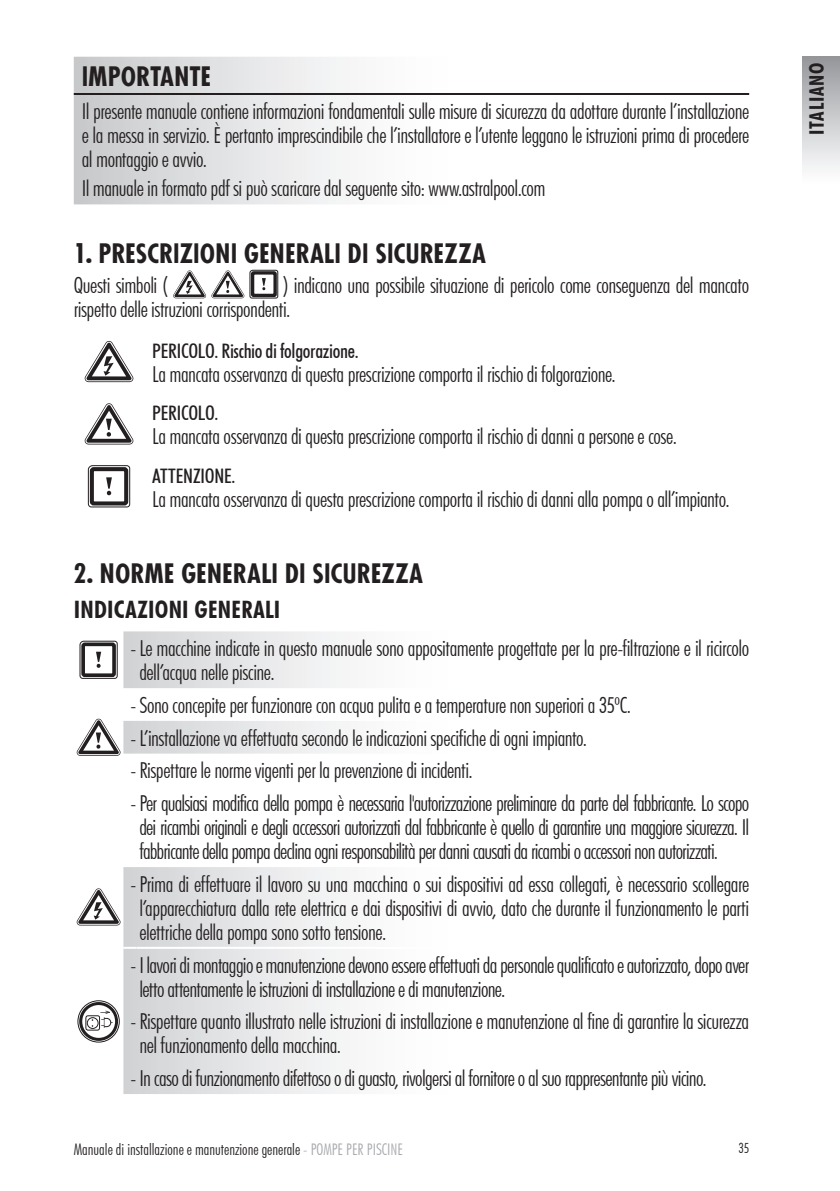
<style>
.page{position:relative;width:840px;height:1191px;background:#fff}
.page>*{position:absolute;margin:0;border:0;box-sizing:border-box;transform-origin:0 0}
.t1{font:700 condensed 26px "Futura";letter-spacing:.01em;color:#231f20}
.t2{font:700 condensed 24px "Futura BT";letter-spacing:.01em;color:#231f20}
.t3{font:300 condensed 22px/24px "Futura BT";letter-spacing:-.02em;color:#231f20}
.t4{font:500 condensed 20px "Futura BT";letter-spacing:-.015em;color:#231f20}
.t5{font:700 condensed 20px "Futura BT";letter-spacing:.035em;color:#231f20}
.t6{font:300 condensed 16px "Futura BT";color:#231f20}
.t7{font:300 condensed 14px "Futura BT";color:#231f20}
.s1{color:#a8a9ad}
</style>
<div class="page">
<div style="left:801px;top:57px;width:38px;height:128px;background:linear-gradient(to bottom,#97989d,#fff)"></div>
<svg style="left:74px;top:57px;width:276px;height:147px"></svg>
<hr style="left:74px;top:93px;width:674px;height:2px;background:#231f20">
<svg style="left:173px;top:270px;width:105px;height:29px"></svg>
<svg style="left:85px;top:341px;width:48px;height:41px"></svg>
<svg style="left:85px;top:403px;width:48px;height:41px"></svg>
<svg style="left:88px;top:465px;width:42px;height:42px"></svg>
<div style="left:90px;top:467px;width:38px;height:38px;border:4px solid #231f20;border-radius:2px"></div>
<svg style="left:123px;top:631px;width:219px;height:463px"></svg>
<svg style="left:123px;top:946px;width:13px;height:2px"></svg>
<hr style="left:136px;top:946px;width:612px;height:2px;background:#fff">
<svg style="left:79px;top:640px;width:39px;height:39px"></svg>
<div style="left:81px;top:642px;width:35px;height:35px;border:4px solid #231f20;border-radius:2px"></div>
<svg style="left:77px;top:718px;width:43px;height:38px"></svg>
<svg style="left:77px;top:888px;width:43px;height:37px"></svg>
<svg style="left:79px;top:1002px;width:39px;height:39px"></svg>
<div style="left:82px;top:1005px;width:33px;height:32px;background:#fff;border-radius:50%"></div>
<div style="left:78px;top:1000px;width:41px;height:42px;border:1px solid #231f20;border-radius:50%"></div>
<svg style="left:85px;top:1010px;width:28px;height:21px"></svg>
<p class="t1" style="left:82px;top:59px;width:131px">IMPORTANTE</p>
<p class="t3" style="left:82px;top:99px;width:668px;text-align:justify">Il presente manuale contiene informazioni fondamentali sulle misure di sicurezza da adottare durante l’installazione e la messa in servizio. È pertanto imprescindibile che l’installatore e l’utente leggano le istruzioni prima di procedere al montaggio e avvio.</p>
<p class="t3" style="left:82px;top:176px;width:465px">Il manuale in formato pdf si può scaricare dal seguente sito: www.astralpool.com</p>
<p class="t1" style="left:74px;top:236px;width:413px">1. PRESCRIZIONI GENERALI DI SICUREZZA</p>
<p class="t3" style="left:74px;top:273px;width:96px">Questi simboli (</p>
<p class="t3" style="left:74px;top:273px;width:676px;text-indent:209px">) indicano una possibile situazione di pericolo come conseguenza del mancato rispetto delle istruzioni corrispondenti.</p>
<p class="t4" style="left:152px;top:339px;width:208px">PERICOLO. Rischio di folgorazione.</p>
<p class="t3" style="left:152px;top:362px;width:464px">La mancata osservanza di questa prescrizione comporta il rischio di folgorazione.</p>
<p class="t4" style="left:152px;top:401px;width:67px">PERICOLO.</p>
<p class="t3" style="left:152px;top:424px;width:526px">La mancata osservanza di questa prescrizione comporta il rischio di danni a persone e cose.</p>
<p class="t4" style="left:152px;top:463px;width:85px">ATTENZIONE.</p>
<p class="t3" style="left:152px;top:486px;width:578px">La mancata osservanza di questa prescrizione comporta il rischio di danni alla pompa o all’impianto.</p>
<p class="t1" style="left:74px;top:557px;width:350px">2. NORME GENERALI DI SICUREZZA</p>
<p class="t2" style="left:74px;top:594px;width:208px">INDICAZIONI GENERALI</p>
<p class="t3" style="left:139px;top:636px;width:611px;text-indent:-9px">-Le macchine indicate in questo manuale sono appositamente progettate per la pre-filtrazione e il ricircolo dell’acqua nelle piscine.</p>
<p class="t3" style="left:130px;top:688px;width:501px;line-height:32.8px">-Sono concepite per funzionare con acqua pulita e a temperature non superiori a 35ºC. -L’installazione va effettuata secondo le indicazioni specifiche di ogni impianto. -Rispettare le norme vigenti per la prevenzione di incidenti.</p>
<p class="t3" style="left:139px;top:791px;width:611px;text-align:justify;text-indent:-9px">- Per qualsiasi modifica della pompa è necessaria l'autorizzazione preliminare da parte del fabbricante. Lo scopo dei ricambi originali e degli accessori autorizzati dal fabbricante è quello di garantire una maggiore sicurezza. Il fabbricante della pompa declina ogni responsabilità per danni causati da ricambi o accessori non autorizzati.</p>
<p class="t3" style="left:139px;top:871px;width:611px;text-align:justify;text-indent:-9px">-Prima di effettuare il lavoro su una macchina o sui dispositivi ad essa collegati, è necessario scollegare l’apparecchiatura dalla rete elettrica e dai dispositivi di avvio, dato che durante il funzionamento le parti elettriche della pompa sono sotto tensione.</p>
<p class="t3" style="left:139px;top:952px;width:611px;text-indent:-9px">- I lavori di montaggio e manutenzione devono essere effettuati da personale qualificato e autorizzato, dopo aver letto attentamente le istruzioni di installazione e di manutenzione.</p>
<p class="t3" style="left:139px;top:1009px;width:611px;text-indent:-9px">-Rispettare quanto illustrato nelle istruzioni di installazione e manutenzione al fine di garantire la sicurezza nel funzionamento della macchina.</p>
<p class="t3" style="left:130px;top:1066px;width:577px">- In caso di funzionamento difettoso o di guasto, rivolgersi al fornitore o al suo rappresentante più vicino.</p>
<p class="t6" style="left:74px;top:1139px;width:330px">Manuale di installazione e manutenzione generale <span class="s1">- POMPE PER PISCINE</span></p>
<p class="t7" style="left:738px;top:1140px;width:12px">35</p>
<p class="t5" style="left:804px;top:135px;width:73px;rotate:-90deg">ITALIANO</p>
</div>
